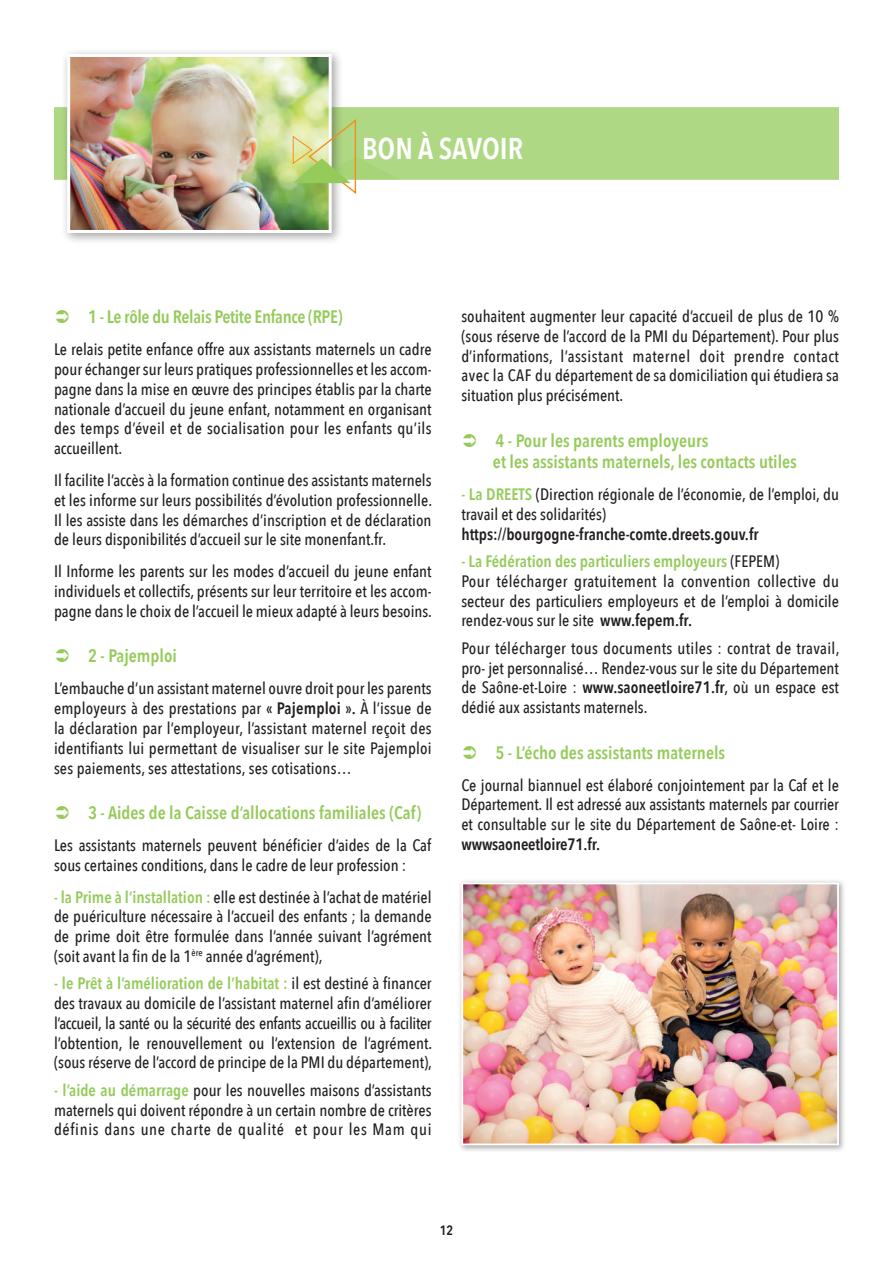
<style>
.page{position:relative;width:893px;height:1263px;background:#fff}
.page>*{position:absolute;margin:0;border:0;box-sizing:border-box;transform-origin:0 0}
.t1{font:600 30px "Avenir Next Condensed";color:#fff}
.t2{font:600 18px/21.6px "Avenir Next Condensed";color:#95cb5b}
.t3{font:600 18px "Avenir Next Condensed";letter-spacing:-.02em;color:#95cb5b}
.t4{font:500 16.5px/19.8px "Avenir Next Condensed";color:#231f20;text-align:justify}
.t5{font:600 16.5px "Avenir Next Condensed";color:#231f20}
.t6{font:600 13.5px "Avenir Next Condensed";color:#231f20}
.s1{font-weight:600}
.s2{font-weight:600;color:#95cb5b}
</style>
<div class="page">
<div style="left:54px;top:107px;width:785px;height:73px;background:#afd884"></div>
<div style="left:61px;top:48px;width:283px;height:197px;background:#231f20;opacity:.4"></div>
<img style="left:71px;top:58px;width:257px;height:171px">
<div style="left:67px;top:54px;width:265px;height:179px;border:3px solid #fff"></div>
<svg style="left:292px;top:119px;width:107px;height:77px;background:#bfd88f"></svg>
<div style="left:457px;top:878px;width:389px;height:275px;background:#231f20;opacity:.4"></div>
<img style="left:464px;top:885px;width:372px;height:257px">
<div style="left:461px;top:882px;width:378px;height:263px;border:2px solid #fff"></div>
<h1 class="t1" style="left:362px;top:122px;width:163px">BON À SAVOIR</h1>
<p class="t3" style="left:88px;top:302px;width:256px">1 - Le rôle du Relais Petite Enfance (RPE)</p>
<p class="t4" style="left:54px;top:339px;width:379px">Le relais petite enfance offre aux assistants maternels un cadre pour échanger sur leurs pratiques professionnelles et les accom&shy;pagne dans la mise en œuvre des principes établis par la charte nationale d’accueil du jeune enfant, notamment en organisant des temps d’éveil et de socialisation pour les enfants qu’ils accueillent.</p>
<p class="t4" style="left:54px;top:470px;width:380px">Il facilite l’accès à la formation continue des assistants maternels et les informe sur leurs possibilités d’évolution professionnelle.<br>Il les assiste dans les démarches d’inscription et de déclaration de leurs disponibilités d’accueil sur le site monenfant.fr.</p>
<p class="t4" style="left:54px;top:561px;width:380px">Il Informe les parents sur les modes d’accueil du jeune enfant individuels et collectifs, présents sur leur territoire et les accom&shy;pagne dans le choix de l’accueil le mieux adapté à leurs besoins.</p>
<p class="t2" style="left:88px;top:645px;width:90px">2 - Pajemploi</p>
<p class="t4" style="left:54px;top:678px;width:379px">L’embauche d’un assistant maternel ouvre droit pour les parents employeurs à des prestations par <span class="s1">« Pajemploi ».</span> À l’issue de la déclaration par l’employeur, l’assistant maternel reçoit des identifiants lui permettant de visualiser sur le site Pajemploi ses paiements, ses attestations, ses cotisations…</p>
<p class="t2" style="left:88px;top:801px;width:335px">3 - Aides de la Caisse d’allocations familiales (Caf)</p>
<p class="t4" style="left:54px;top:835px;width:379px">Les assistants maternels peuvent bénéficier d’aides de la Caf sous certaines conditions, dans le cadre de leur profession :</p>
<p class="t4" style="left:54px;top:887px;width:379px"><span class="s2">- la Prime à l’installation :</span> elle est destinée à l’achat de matériel de puériculture nécessaire à l’accueil des enfants ; la demande de prime doit être formulée dans l’année suivant l’agrément (soit avant la fin de la 1<sup>ère</sup> année d’agrément),</p>
<p class="t4" style="left:54px;top:973px;width:380px"><span class="s2">- le Prêt à l’amélioration de l’habitat :</span> il est destiné à financer des travaux au domicile de l’assistant maternel afin d’améliorer l’accueil, la santé ou la sécurité des enfants accueillis ou à faciliter l’obtention, le renouvellement ou l’extension de l’agrément. (sous réserve de l’accord de principe de la PMI du département),</p>
<p class="t4" style="left:54px;top:1080px;width:379px"><span class="s2">- l’aide au démarrage</span> pour les nouvelles maisons d’assistants maternels qui doivent répondre à un certain nombre de critères définis dans une charte de qualité et pour les Mam qui</p>
<p class="t4" style="left:461px;top:306px;width:379px">souhaitent augmenter leur capacité d’accueil de plus de 10 % (sous réserve de l’accord de la PMI du Département). Pour plus d’informations, l’assistant maternel doit prendre contact avec la CAF du département de sa domiciliation qui étudiera sa situation plus précisément.</p>
<p class="t2" style="left:493px;top:429px;width:305px">4 - Pour les parents employeurs<br>et les assistants maternels, les contacts utiles</p>
<p class="t4" style="left:461px;top:484px;width:379px"><span class="s2">- La DREETS</span> (Direction régionale de l’économie, de l’emploi, du travail et des solidarités)</p>
<p class="t5" style="left:461px;top:520px;width:299px">https://bourgogne-franche-comte.dreets.gouv.fr</p>
<p class="t4" style="left:461px;top:551px;width:379px;text-align:left"><span class="s2">- La Fédération des particuliers employeurs</span> (FEPEM)<br>Pour télécharger gratuitement la convention collective du secteur des particuliers employeurs et de l’emploi à domicile rendez-vous sur le site <span class="s1">www.fepem.fr.</span></p>
<p class="t4" style="left:461px;top:638px;width:380px">Pour télécharger tous documents utiles : contrat de travail, pro- jet personnalisé… Rendez-vous sur le site du Département de Saône-et-Loire : <span class="s1">www.saoneetloire71.fr</span>, où un espace est dédié aux assistants maternels.</p>
<p class="t2" style="left:495px;top:741px;width:231px">5 - L’écho des assistants maternels</p>
<p class="t4" style="left:461px;top:775px;width:379px">Ce journal biannuel est élaboré conjointement par la Caf et le Département. Il est adressé aux assistants maternels par courrier et consultable sur le site du Département de Saône-et- Loire :</p>
<p class="t5" style="left:461px;top:830px;width:140px">wwwsaoneetloire71.fr.</p>
<p class="t6" style="left:440px;top:1219px;width:15px">12</p>
</div>
